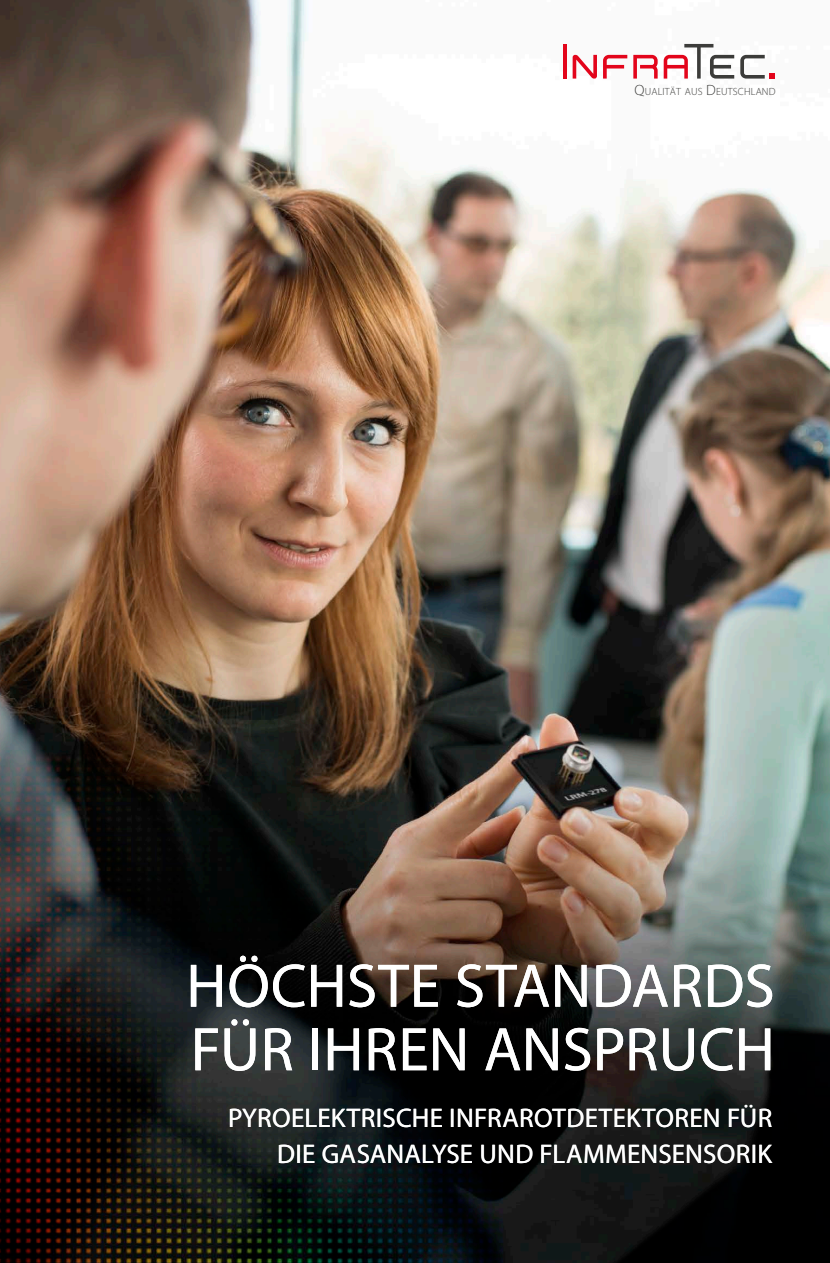
<style>
.page{position:relative;width:830px;height:1263px;background:#fff}
.page>*{position:absolute;margin:0;border:0;box-sizing:border-box;transform-origin:0 0}
.t1{font:61.95px/63.6px "Myriad Pro";color:#fff}
.t2{font:27px/36px "Myriad Pro";letter-spacing:.01em;color:#fff;text-align:right}
.t3{font:300 10.5px "Myriad Pro";letter-spacing:.015em;color:#3c3c3a}
.s1{font-size:15px}
</style>
<div class="page">
<img style="left:0;top:0;width:829px;height:1263px">
<svg style="left:562px;top:44px;width:4px;height:35px"></svg>
<svg style="left:633px;top:55px;width:24px;height:24px"></svg>
<svg style="left:602px;top:55px;width:25px;height:24px"></svg>
<svg style="left:740px;top:55px;width:34px;height:24px"></svg>
<svg style="left:663px;top:44px;width:70px;height:35px"></svg>
<svg style="left:572px;top:55px;width:24px;height:24px"></svg>
<p class="t3" style="left:634px;top:85px;width:142px"><span class="s1">Q</span>UALITÄT AUS <span class="s1">D</span>EUTSCHLAND</p>
<h1 class="t1" style="left:186px;top:955px;width:590px">HÖCHSTE STANDARDS<br>FÜR IHREN ANSPRUCH</h1>
<p class="t2" style="left:228px;top:1100px;width:545px">PYROELEKTRISCHE INFRAROTDETEKTOREN FÜR<br>DIE GASANALYSE UND FLAMMENSENSORIK</p>
</div>
